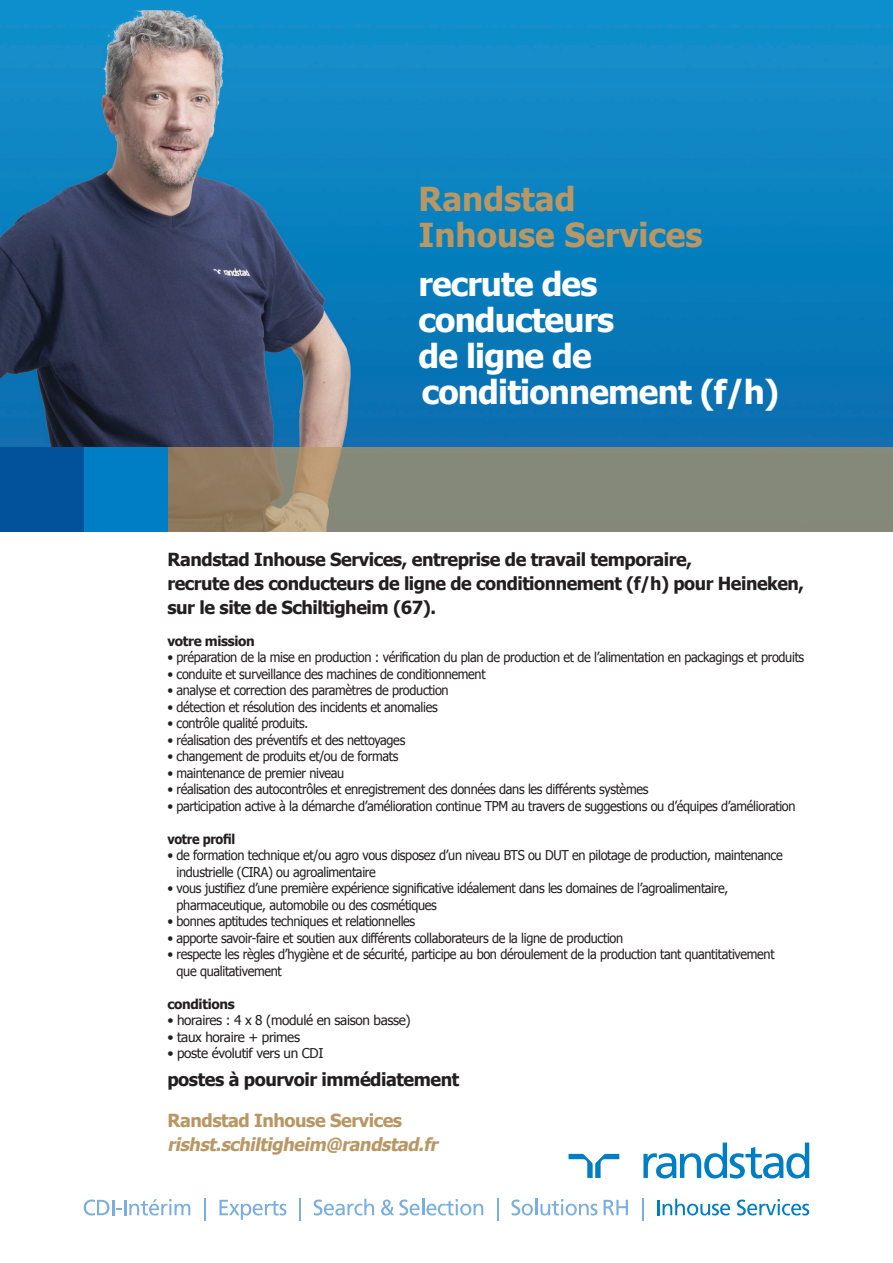
<style>
.page{position:relative;width:893px;height:1263px;background:#fff}
.page>*{position:absolute;margin:0;border:0;box-sizing:border-box;transform-origin:0 0}
.t1{font:700 33px/36px "Tahoma";letter-spacing:-.025em;color:#fff}
.t2{font:700 33px/36px "Tahoma";color:#b99764}
.t3{font:700 18px/24px "Tahoma";letter-spacing:-.025em;color:#231f20}
.t4{font:italic 700 18px "Tahoma";color:#b99764}
.t5{font:700 18px "Tahoma";letter-spacing:-.025em;color:#b99764}
.t6{font:13.5px/16.5px "Tahoma";letter-spacing:-.025em;color:#231f20;scale:.94 1}
.t7{font:13.5px "Tahoma";letter-spacing:-.025em;color:#231f20}
.t8{font:700 13.5px "Tahoma";letter-spacing:-.025em;color:#231f20}
.t9{font:700 13.5px "Tahoma";letter-spacing:-.025em;color:#231f20;scale:.94 1}
</style>
<div class="page">
<img style="left:0;top:0;width:893px;height:447px">
<svg style="left:167px;top:447px;width:726px;height:84px;background:#898876"></svg>
<div style="left:0;top:447px;width:84px;height:84px;background:#01519b"></div>
<div style="left:84px;top:447px;width:83px;height:84px;background:#007ec5"></div>
<svg style="left:569px;top:1154px;width:50px;height:24px"></svg>
<svg style="left:643px;top:1142px;width:166px;height:36px"></svg>
<svg style="left:84px;top:1199px;width:106px;height:16px"></svg>
<hr style="left:204px;top:1199px;width:2px;height:22px;background:#79aede">
<svg style="left:219px;top:1200px;width:67px;height:20px"></svg>
<hr style="left:299px;top:1199px;width:2px;height:22px;background:#79aede">
<svg style="left:314px;top:1199px;width:60px;height:16px"></svg>
<svg style="left:381px;top:1199px;width:102px;height:16px"></svg>
<hr style="left:497px;top:1199px;width:2px;height:22px;background:#79aede">
<svg style="left:511px;top:1199px;width:86px;height:16px"></svg>
<svg style="left:604px;top:1200px;width:24px;height:15px"></svg>
<hr style="left:642px;top:1199px;width:2px;height:22px;background:#79aede">
<svg style="left:657px;top:1199px;width:73px;height:16px"></svg>
<svg style="left:737px;top:1199px;width:72px;height:16px"></svg>
<h1 class="t2" style="left:419px;top:179px;width:285px">Randstad<br>Inhouse Services</h1>
<h1 class="t1" style="left:419px;top:264px;width:362px">recrute des conducteurs<br>de ligne de conditionnement (f/h)</h1>
<h2 class="t3" style="left:167px;top:547px;width:638px">Randstad Inhouse Services, entreprise de travail temporaire,<br>recrute des conducteurs de ligne de conditionnement (f/h) pour Heineken, sur le site de Schiltigheim (67).</h2>
<p class="t8" style="left:167px;top:631px;width:89px">votre mission</p>
<p class="t6" style="left:167px;top:648px;width:679px">• préparation de la mise en production : vérification du plan de production et de l’alimentation en packagings et produits</p>
<p class="t6" style="left:167px;top:665px;width:340px">• conduite et surveillance des machines de conditionnement</p>
<p class="t6" style="left:167px;top:681px;width:301px">• analyse et correction des paramètres de production</p>
<p class="t6" style="left:167px;top:698px;width:289px">• détection et résolution des incidents et anomalies</p>
<p class="t6" style="left:167px;top:714px;width:151px">• contrôle qualité produits.</p>
<p class="t6" style="left:167px;top:731px;width:255px">• réalisation des préventifs et des nettoyages</p>
<p class="t6" style="left:167px;top:747px;width:247px">• changement de produits et/ou de formats</p>
<p class="t6" style="left:167px;top:764px;width:190px">• maintenance de premier niveau</p>
<p class="t6" style="left:167px;top:780px;width:513px">• réalisation des autocontrôles et enregistrement des données dans les différents systèmes</p>
<p class="t6" style="left:167px;top:797px;width:670px">• participation active à la démarche d’amélioration continue TPM au travers de suggestions ou d’équipes d’amélioration</p>
<p class="t9" style="left:167px;top:829px;width:74px">votre profil</p>
<p class="t6" style="left:177px;top:846px;width:646px;text-indent:-9px">• de formation technique et/ou agro vous disposez d’un niveau BTS ou DUT en pilotage de production, maintenance industrielle (CIRA) ou agroalimentaire</p>
<p class="t6" style="left:177px;top:879px;width:588px;text-indent:-9px">• vous justifiez d’une première expérience significative idéalement dans les domaines de l’agroalimentaire, pharmaceutique, automobile ou des cosmétiques</p>
<p class="t6" style="left:167px;top:912px;width:265px">• bonnes aptitudes techniques et relationnelles</p>
<p class="t6" style="left:167px;top:929px;width:486px">• apporte savoir-faire et soutien aux différents collaborateurs de la ligne de production</p>
<p class="t6" style="left:177px;top:945px;width:638px;text-indent:-9px">• respecte les règles d’hygiène et de sécurité, participe au bon déroulement de la production tant quantitativement que qualitativement</p>
<p class="t8" style="left:167px;top:994px;width:69px">conditions</p>
<p class="t7" style="left:167px;top:1011px;width:245px">• horaires : 4 x 8 (modulé en saison basse)</p>
<p class="t7" style="left:167px;top:1028px;width:134px">• taux horaire + primes</p>
<p class="t7" style="left:167px;top:1044px;width:158px">• poste évolutif vers un CDI</p>
<h2 class="t3" style="left:167px;top:1066px;width:293px">postes à pourvoir immédiatement</h2>
<h2 class="t5" style="left:167px;top:1108px;width:236px">Randstad Inhouse Services</h2>
<h2 class="t4" style="left:167px;top:1132px;width:276px">rishst.schiltigheim@randstad.fr</h2>
</div>
